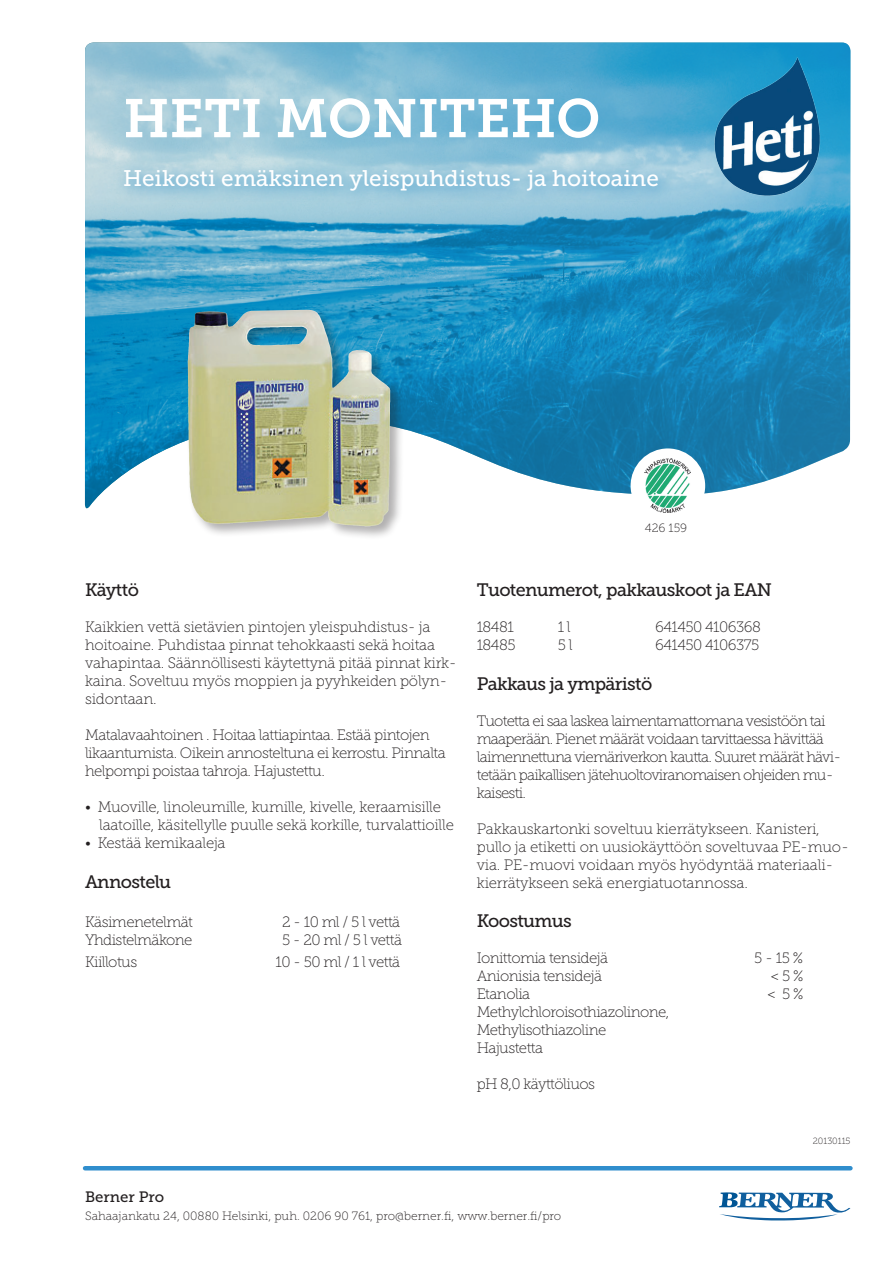
<style>
.page{position:relative;width:893px;height:1263px;background:#fff}
.page>*{position:absolute;margin:0;border:0;box-sizing:border-box;transform-origin:0 0}
.t1{font:54px "Museo Slab 700";color:#fff}
.t2{font:22.5px "Museo Slab 500";color:#fff}
.t3{font:18px "Museo Slab 500";letter-spacing:-.035em;color:#231f20}
.t4{font:15px/18px "Museo Slab 100";letter-spacing:-.035em;color:#231f20}
.t5{font:15px/18px "Museo Slab 100";letter-spacing:-.015em;color:#231f20}
.t6{font:15px/18px "Museo Slab 100";letter-spacing:-.01em;color:#231f20}
.t7{font:15px "Museo Slab 500";color:#231f20}
.t8{font:12px "Museo Slab 100";color:#231f20}
.t9{font:9px "Museo Slab 100";color:#231f20}
</style>
<div class="page">
<img style="left:85px;top:43px;width:765px;height:466px">
<svg style="left:719px;top:1192px;width:131px;height:28px"></svg>
<hr style="left:85px;top:1166px;width:765px;height:4px;background:#308ecd">
<div style="left:115px;top:159px;width:559px;height:48px;background:#0079c2;opacity:.75"></div>
<div style="left:186px;top:308px;width:218px;height:233px;background:#231f20;opacity:.35"></div>
<img style="left:188px;top:310px;width:114px;height:202px">
<img style="left:710px;top:57px;width:117px;height:146px">
<div style="left:631px;top:448px;width:74px;height:75px;background:#fff;border-radius:50%"></div>
<img style="left:645px;top:459px;width:46px;height:54px">
<h1 class="t1" style="left:123px;top:88px;width:479px">HETI MONITEHO</h1>
<h2 class="t2" style="left:123px;top:166px;width:537px">Heikosti emäksinen yleispuhdistus- ja hoitoaine</h2>
<p class="t3" style="left:85px;top:580px;width:55px">Käyttö</p>
<p class="t5" style="left:85px;top:618px;width:373px">Kaikkien vettä sietävien pintojen yleispuhdistus- ja hoitoaine. Puhdistaa pinnat tehokkaasti sekä hoitaa vahapintaa. Säännöllisesti käytettynä pitää pinnat kirk&shy;kaina. Soveltuu myös moppien ja pyyhkeiden pölyn&shy;sidontaan.</p>
<p class="t4" style="left:85px;top:726px;width:362px">Matalavaahtoinen . Hoitaa lattiapintaa. Estää pintojen likaantumista. Oikein annosteltuna ei kerrostu. Pinnalta helpompi poistaa tahroja. Hajustettu.</p>
<p class="t5" style="left:99px;top:798px;width:356px;text-indent:-14px">• Muoville, linoleumille, kumille, kivelle, keraamisille laatoille, käsitellylle puulle sekä korkille, turvalattioille</p>
<p class="t5" style="left:85px;top:834px;width:142px">• Kestää kemikaaleja</p>
<p class="t3" style="left:85px;top:871px;width:88px">Annostelu</p>
<p class="t4" style="left:85px;top:913px;width:109px">Käsimenetelmät</p>
<p class="t4" style="left:282px;top:913px;width:120px">2 - 10 ml / 5 l vettä</p>
<p class="t4" style="left:85px;top:931px;width:109px">Yhdistelmäkone</p>
<p class="t4" style="left:282px;top:931px;width:122px">5 - 20 ml / 5 l vettä</p>
<p class="t4" style="left:85px;top:953px;width:54px">Kiillotus</p>
<p class="t4" style="left:275px;top:953px;width:126px">10 - 50 ml / 1 l vettä</p>
<p class="t8" style="left:645px;top:521px;width:44px">426 159</p>
<p class="t3" style="left:477px;top:580px;width:297px">Tuotenumerot, pakkauskoot ja EAN</p>
<p class="t4" style="left:477px;top:618px;width:39px">18481</p>
<p class="t4" style="left:558px;top:618px;width:14px">1 l</p>
<p class="t4" style="left:655px;top:618px;width:107px">641450 4106368</p>
<p class="t4" style="left:477px;top:636px;width:40px">18485</p>
<p class="t4" style="left:558px;top:636px;width:16px">5 l</p>
<p class="t4" style="left:655px;top:636px;width:106px">641450 4106375</p>
<p class="t3" style="left:477px;top:673px;width:177px">Pakkaus ja ympäristö</p>
<p class="t4" style="left:477px;top:712px;width:366px">Tuotetta ei saa laskea laimentamattomana vesistöön tai maaperään. Pienet määrät voidaan tarvittaessa hävittää laimennettuna viemäriverkon kautta. Suuret määrät hävi&shy;tetään paikallisen jätehuoltoviranomaisen ohjeiden mu&shy;kaisesti.</p>
<p class="t6" style="left:477px;top:820px;width:374px">Pakkauskartonki soveltuu kierrätykseen. Kanisteri, pullo ja etiketti on uusiokäyttöön soveltuvaa PE-muo&shy;via. PE-muovi voidaan myös hyödyntää materiaali&shy;kierrätykseen sekä energiatuotannossa.</p>
<p class="t3" style="left:477px;top:911px;width:97px">Koostumus</p>
<p class="t4" style="left:477px;top:949px;width:133px">Ionittomia tensidejä</p>
<p class="t4" style="left:754px;top:949px;width:50px">5 - 15 %</p>
<p class="t4" style="left:477px;top:967px;width:127px">Anionisia tensidejä</p>
<p class="t4" style="left:770px;top:967px;width:34px">&lt; 5 %</p>
<p class="t4" style="left:477px;top:985px;width:55px">Etanolia</p>
<p class="t4" style="left:767px;top:985px;width:38px">&lt; 5 %</p>
<p class="t4" style="left:477px;top:1003px;width:194px">Methylchloroisothiazolinone,<br>Methylisothiazoline<br>Hajustetta</p>
<p class="t4" style="left:477px;top:1075px;width:120px">pH 8,0 käyttöliuos</p>
<p class="t9" style="left:813px;top:1135px;width:39px">20130115</p>
<p class="t7" style="left:85px;top:1188px;width:81px">Berner Pro</p>
<p class="t8" style="left:85px;top:1209px;width:478px">Sahaajankatu 24, 00880 Helsinki, puh. 0206 90 761, pro@berner.fi, www.berner.fi/pro</p>
</div>
